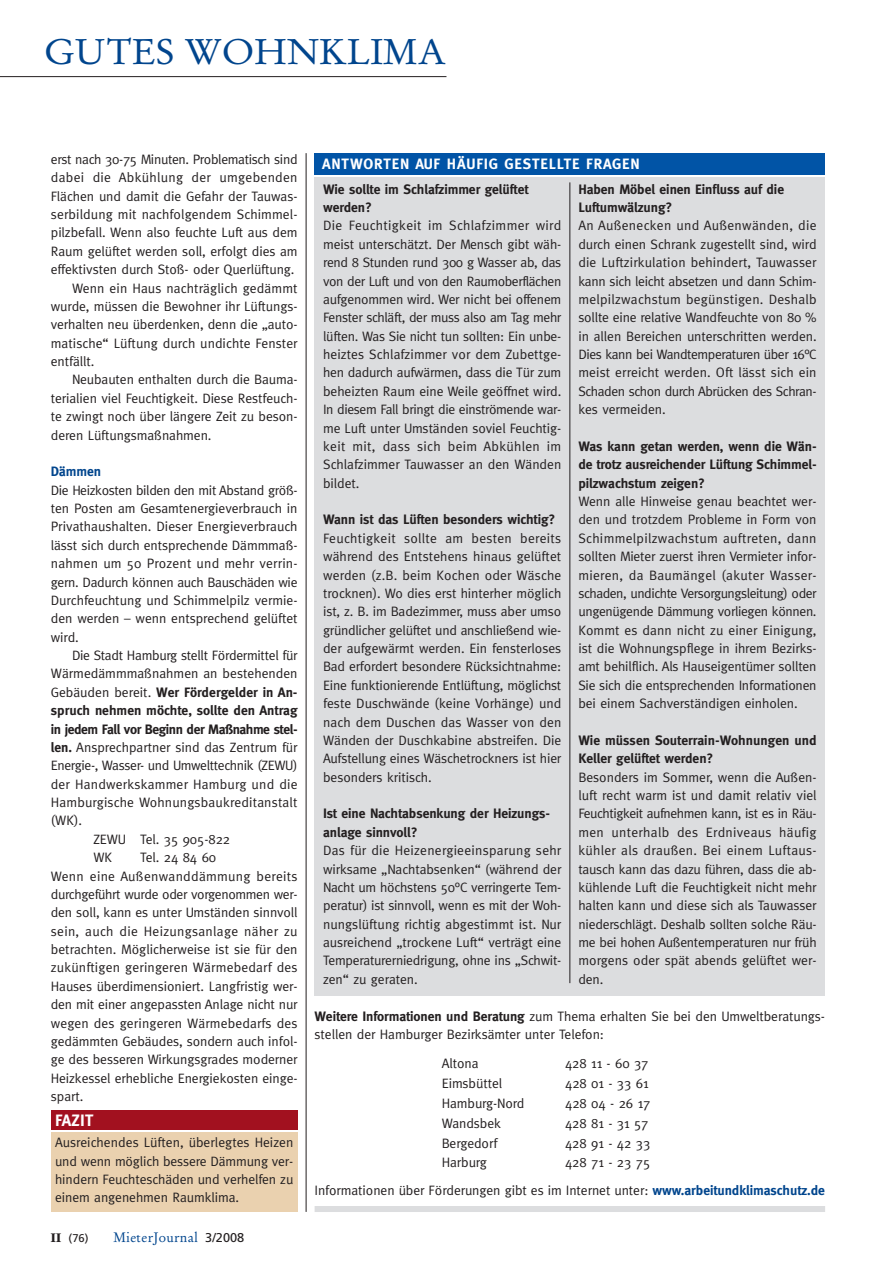
<style>
.page{position:relative;width:893px;height:1263px;background:#fff}
.page>*{position:absolute;margin:0;border:0;box-sizing:border-box;transform-origin:0 0}
.t1{font:36px "Garamond Antiqua";letter-spacing:.01em;color:#01458d;scale:1.05 1}
.t2{font:700 16.5px "Meta";letter-spacing:.02em;color:#fff}
.t3{font:700 15px "Meta";letter-spacing:.055em;color:#fff}
.t4{font:13.8px "Garamond Antiqua";letter-spacing:.025em;color:#01458d}
.t5{font:13.65px/18.5px "Meta";letter-spacing:-.005em;color:#231f20;text-align:justify}
.t6{font:700 13.65px/18.5px "Meta";letter-spacing:-.005em;color:#231f20}
.t7{font:13.65px "Meta";letter-spacing:-.025em;color:#231f20}
.t8{font:700 13.65px "Meta";letter-spacing:-.03em;color:#231f20}
.t9{font:13.65px "Meta";letter-spacing:.015em;color:#231f20}
.t10{font:13.65px "Meta";letter-spacing:.02em;color:#231f20}
.t11{font:700 13.65px "Meta";letter-spacing:-.005em;color:#01458d}
.t12{font:11.25px "Frutiger";color:#231f20}
.s1{font-weight:400}
.s2{font-weight:700}
.s3{font-family:"Garamond";font-weight:700;font-size:13.8px}
.s4{font-family:"Frutiger";font-size:12.75px;color:#231f20}
.s5{font-weight:700;color:#01458d}
</style>
<div class="page">
<hr style="left:0;top:76px;width:446px;height:1px;background:#231f20">
<hr style="left:306px;top:153px;width:1px;height:1059px;background:#231f20">
<div style="left:51px;top:1132px;width:246px;height:80px;background:#ead1af"></div>
<div style="left:51px;top:1110px;width:246px;height:19px;background:#a2111f"></div>
<div style="left:314px;top:177px;width:511px;height:818px;background:#dcdddf"></div>
<div style="left:314px;top:153px;width:511px;height:21px;background:#0154a6"></div>
<hr style="left:569px;top:182px;width:1px;height:801px;background:#231f20">
<div style="left:314px;top:1206px;width:511px;height:6px;background:#dcdddf"></div>
<h1 class="t1" style="left:45px;top:36px;width:384px">GUTES WOHNKLIMA</h1>
<p class="t7" style="left:51px;top:154px;width:248px">erst nach 30-75 Minuten. Problematisch sind</p>
<p class="t10" style="left:51px;top:172px;width:248px">dabei die Abkühlung der umgebenden</p>
<p class="t5" style="left:51px;top:188px;width:248px">Flächen und damit die Gefahr der Tauwas-</p>
<p class="t5" style="left:51px;top:206px;width:248px">serbildung mit nachfolgendem Schimmel-</p>
<p class="t5" style="left:51px;top:224px;width:248px">pilzbefall. Wenn also feuchte Luft aus dem</p>
<p class="t5" style="left:51px;top:243px;width:248px">Raum gelüftet werden soll, erfolgt dies am</p>
<p class="t5" style="left:51px;top:261px;width:245px">effektivsten durch Stoß- oder Querlüftung.</p>
<p class="t5" style="left:72px;top:280px;width:227px">Wenn ein Haus nachträglich gedämmt</p>
<p class="t5" style="left:51px;top:298px;width:248px">wurde, müssen die Bewohner ihr Lüftungs-</p>
<p class="t5" style="left:51px;top:316px;width:248px">verhalten neu überdenken, denn die „auto-</p>
<p class="t5" style="left:51px;top:335px;width:248px">matische“ Lüftung durch undichte Fenster</p>
<p class="t5" style="left:51px;top:353px;width:45px">entfällt.</p>
<p class="t5" style="left:72px;top:371px;width:227px">Neubauten enthalten durch die Bauma-</p>
<p class="t5" style="left:51px;top:390px;width:248px">terialien viel Feuchtigkeit. Diese Restfeuch-</p>
<p class="t5" style="left:51px;top:408px;width:248px">te zwingt noch über längere Zeit zu beson-</p>
<p class="t5" style="left:51px;top:427px;width:162px">deren Lüftungsmaßnahmen.</p>
<p class="t11" style="left:51px;top:466px;width:52px">Dämmen</p>
<p class="t5" style="left:51px;top:482px;width:248px">Die Heizkosten bilden den mit Abstand größ&shy;ten Posten am Gesamtenergieverbrauch in Privathaushalten. Dieser Energieverbrauch lässt sich durch entsprechende Dämmmaß&shy;nahmen um 50 Prozent und mehr verrin&shy;gern. Dadurch können auch Bauschäden wie Durchfeuchtung und Schimmelpilz vermie&shy;den werden – wenn entsprechend gelüftet wird.</p>
<p class="t5" style="left:72px;top:647px;width:227px">Die Stadt Hamburg stellt Fördermittel für</p>
<p class="t5" style="left:51px;top:665px;width:248px">Wärmedämmmaßnahmen an bestehenden</p>
<p class="t6" style="left:51px;top:684px;width:248px"><span class="s1">Gebäuden bereit.</span> Wer Fördergelder in An-</p>
<p class="t6" style="left:51px;top:702px;width:248px">spruch nehmen möchte, sollte den Antrag</p>
<p class="t8" style="left:51px;top:723px;width:248px">in jedem Fall vor Beginn der Maßnahme stel-</p>
<p class="t5" style="left:51px;top:739px;width:248px"><span class="s2">len.</span> Ansprechpartner sind das Zentrum für</p>
<p class="t7" style="left:51px;top:760px;width:248px">Energie-, Wasser- und Umwelttechnik (ZEWU)</p>
<p class="t9" style="left:51px;top:779px;width:248px">der Handwerkskammer Hamburg und die</p>
<p class="t5" style="left:51px;top:794px;width:248px">Hamburgische Wohnungsbaukreditanstalt</p>
<p class="t5" style="left:51px;top:812px;width:33px">(WK).</p>
<p class="t5" style="left:93px;top:831px;width:138px">ZEWU Tel. 35 905-822</p>
<p class="t5" style="left:93px;top:849px;width:20px">WK</p>
<p class="t5" style="left:51px;top:849px;width:248px;text-align:left;text-indent:89px">Tel. 24 84 60<br>Wenn eine Außenwanddämmung bereits durchgeführt wurde oder vorgenommen wer&shy;den soll, kann es unter Umständen sinnvoll sein, auch die Heizungsanlage näher zu betrachten. Möglicherweise ist sie für den zukünftigen geringeren Wärmebedarf des Hauses überdimensioniert. Langfristig wer&shy;den mit einer angepassten Anlage nicht nur wegen des geringeren Wärmebedarfs des gedämmten Gebäudes, sondern auch infol&shy;ge des besseren Wirkungsgrades moderner Heizkessel erhebliche Energiekosten einge&shy;spart.</p>
<p class="t2" style="left:55px;top:1113px;width:40px">FAZIT</p>
<p class="t5" style="left:55px;top:1134px;width:240px">Ausreichendes Lüften, überlegtes Heizen und wenn möglich bessere Dämmung ver&shy;hindern Feuchteschäden und verhelfen zu einem angenehmen Raumklima.</p>
<p class="t12" style="left:51px;top:1234px;width:39px"><span class="s3">II</span> (76)</p>
<p class="t4" style="left:113px;top:1231px;width:132px">MieterJournal <span class="s4">3/2008</span></p>
<p class="t3" style="left:322px;top:158px;width:319px">ANTWORTEN AUF HÄUFIG GESTELLTE FRAGEN</p>
<p class="t6" style="left:323px;top:181px;width:207px">Wie sollte im Schlafzimmer gelüftet werden?</p>
<p class="t5" style="left:323px;top:217px;width:240px">Die Feuchtigkeit im Schlafzimmer wird meist unterschätzt. Der Mensch gibt wäh&shy;rend 8 Stunden rund 300 g Wasser ab, das von der Luft und von den Raumoberflächen aufgenommen wird. Wer nicht bei offenem Fenster schläft, der muss also am Tag mehr lüften. Was Sie nicht tun sollten: Ein unbe&shy;heiztes Schlafzimmer vor dem Zubettge&shy;hen dadurch aufwärmen, dass die Tür zum beheizten Raum eine Weile geöffnet wird.<br>In diesem Fall bringt die einströmende war&shy;me Luft unter Umständen soviel Feuchtig&shy;keit mit, dass sich beim Abkühlen im Schlafzimmer Tauwasser an den Wänden bildet.</p>
<p class="t6" style="left:323px;top:511px;width:234px">Wann ist das Lüften besonders wichtig?</p>
<p class="t5" style="left:323px;top:530px;width:240px">Feuchtigkeit sollte am besten bereits während des Entstehens hinaus gelüftet werden (z.B. beim Kochen oder Wäsche trocknen). Wo dies erst hinterher möglich ist, z. B. im Badezimmer, muss aber umso gründlicher gelüftet und anschließend wie&shy;der aufgewärmt werden. Ein fensterloses Bad erfordert besondere Rücksichtnahme:<br>Eine funktionierende Entlüftung, möglichst feste Duschwände (keine Vorhänge) und nach dem Duschen das Wasser von den Wänden der Duschkabine abstreifen. Die Aufstellung eines Wäschetrockners ist hier besonders kritisch.</p>
<p class="t6" style="left:323px;top:806px;width:228px">Ist eine Nachtabsenkung der Heizungs&shy;anlage sinnvoll?</p>
<p class="t5" style="left:323px;top:842px;width:240px">Das für die Heizenergieeinsparung sehr wirksame „Nachtabsenken“ (während der Nacht um höchstens 50°C verringerte Tem&shy;peratur) ist sinnvoll, wenn es mit der Woh&shy;nungslüftung richtig abgestimmt ist. Nur ausreichend „trockene Luft“ verträgt eine Temperaturerniedrigung, ohne ins „Schwit&shy;zen“ zu geraten.</p>
<p class="t6" style="left:578px;top:181px;width:207px">Haben Möbel einen Einfluss auf die<br>Luftumwälzung?</p>
<p class="t5" style="left:578px;top:217px;width:240px">An Außenecken und Außenwänden, die durch einen Schrank zugestellt sind, wird die Luftzirkulation behindert, Tauwasser kann sich leicht absetzen und dann Schim&shy;melpilzwachstum begünstigen. Deshalb sollte eine relative Wandfeuchte von 80 % in allen Bereichen unterschritten werden.<br>Dies kann bei Wandtemperaturen über 16°C meist erreicht werden. Oft lässt sich ein Schaden schon durch Abrücken des Schran&shy;kes vermeiden.</p>
<p class="t6" style="left:578px;top:438px;width:240px;text-align:justify">Was kann getan werden, wenn die Wän&shy;de trotz ausreichender Lüftung Schimmel&shy;pilzwachstum zeigen?</p>
<p class="t5" style="left:578px;top:493px;width:240px">Wenn alle Hinweise genau beachtet wer&shy;den und trotzdem Probleme in Form von Schimmelpilzwachstum auftreten, dann sollten Mieter zuerst ihren Vermieter infor&shy;mieren, da Baumängel (akuter Wasser&shy;schaden, undichte Versorgungsleitung) oder ungenügende Dämmung vorliegen können.<br>Kommt es dann nicht zu einer Einigung, ist die Wohnungspflege in ihrem Bezirks&shy;amt behilflich. Als Hauseigentümer sollten Sie sich die entsprechenden Informationen bei einem Sachverständigen einholen.</p>
<p class="t6" style="left:578px;top:732px;width:240px">Wie müssen Souterrain-Wohnungen und<br>Keller gelüftet werden?</p>
<p class="t5" style="left:578px;top:769px;width:240px">Besonders im Sommer, wenn die Außen&shy;luft recht warm ist und damit relativ viel Feuchtigkeit aufnehmen kann, ist es in Räu&shy;men unterhalb des Erdniveaus häufig kühler als draußen. Bei einem Luftaus&shy;tausch kann das dazu führen, dass die ab&shy;kühlende Luft die Feuchtigkeit nicht mehr halten kann und diese sich als Tauwasser niederschlägt. Deshalb sollten solche Räu&shy;me bei hohen Außentemperaturen nur früh morgens oder spät abends gelüftet wer&shy;den.</p>
<p class="t5" style="left:314px;top:1008px;width:512px"><span class="s2">Weitere Informationen und Beratung</span> zum Thema erhalten Sie bei den Umweltberatungs&shy;stellen der Hamburger Bezirksämter unter Telefon:</p>
<p class="t5" style="left:442px;top:1055px;width:38px">Altona</p>
<p class="t5" style="left:565px;top:1055px;width:85px">428 11 - 60 37</p>
<p class="t5" style="left:442px;top:1075px;width:62px">Eimsbüttel</p>
<p class="t5" style="left:565px;top:1075px;width:85px">428 01 - 33 61</p>
<p class="t5" style="left:442px;top:1095px;width:84px">Hamburg-Nord</p>
<p class="t5" style="left:565px;top:1095px;width:87px">428 04 - 26 17</p>
<p class="t5" style="left:442px;top:1115px;width:61px">Wandsbek</p>
<p class="t5" style="left:565px;top:1115px;width:85px">428 81 - 31 57</p>
<p class="t5" style="left:442px;top:1135px;width:57px">Bergedorf</p>
<p class="t5" style="left:565px;top:1135px;width:87px">428 91 - 42 33</p>
<p class="t5" style="left:442px;top:1154px;width:47px">Harburg</p>
<p class="t5" style="left:314px;top:1150px;width:512px;line-height:27.6px;text-indent:250px">428 71 - 23 75<br>Informationen über Förderungen gibt es im Internet unter: <span class="s5">www.arbeitundklimaschutz.de</span></p>
</div>
